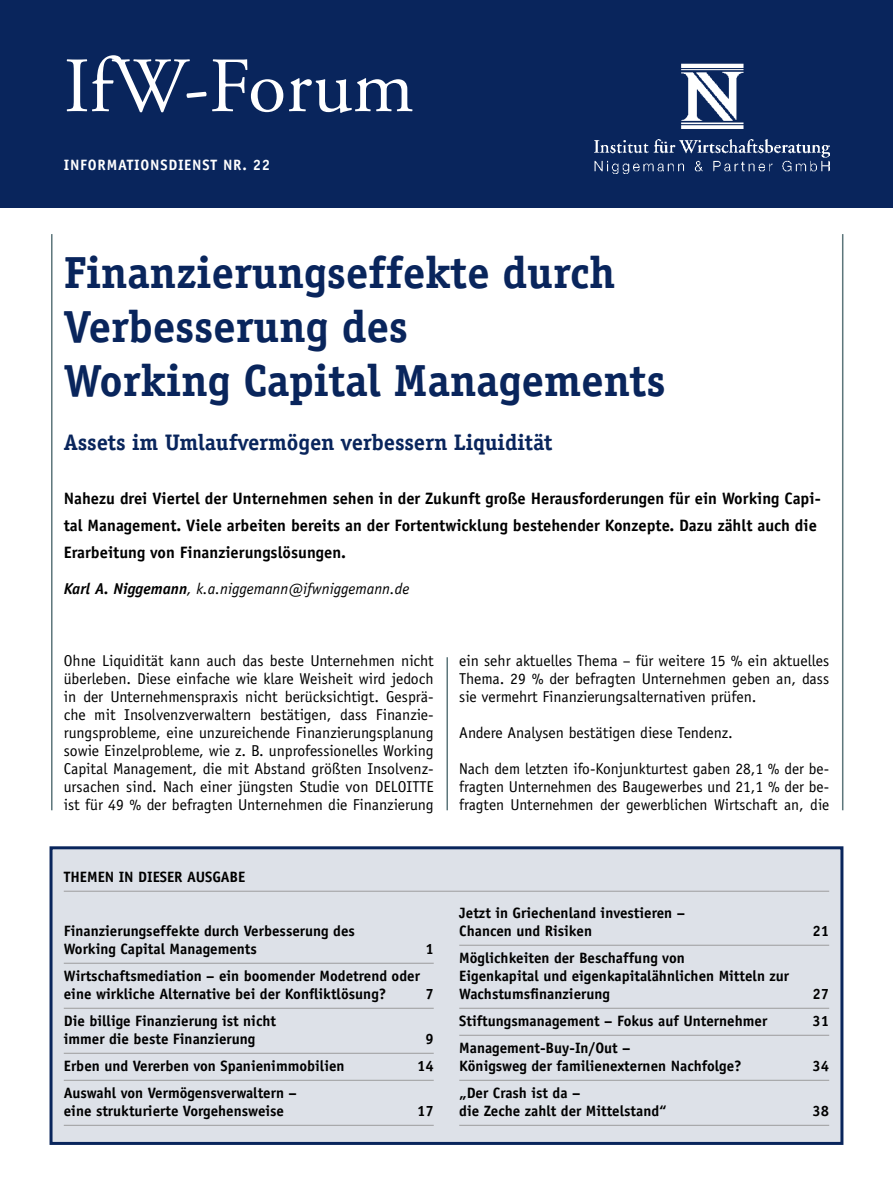
<style>
.page{position:relative;width:893px;height:1191px;background:#fff}
.page>*{position:absolute;margin:0;border:0;box-sizing:border-box;transform-origin:0 0}
.t1{font:78px "Adobe Garamond";color:#fff}
.t2{font:700 45px/54px "Officina Serif";letter-spacing:-.005em;color:#09255c}
.t3{font:700 22.5px "Officina Serif";letter-spacing:-.005em;color:#09255c}
.t4{font:700 16.5px/27px "Officina Sans";color:#000}
.t5{font:15.75px/18px "Officina Sans";color:#000;text-align:justify}
.t6{font:italic 15.75px "Officina Sans";color:#000}
.t7{font:700 15px/18px "Officina Sans";color:#000}
.t8{font:700 15px "Officina Sans";letter-spacing:.05em;color:#fff}
.s1{font-weight:700}
</style>
<div class="page">
<hr style="left:51px;top:234px;width:2px;height:576px;background:#5d767b">
<hr style="left:446px;top:657px;width:2px;height:153px;background:#5d767b">
<hr style="left:842px;top:234px;width:1px;height:576px;background:#5d767b">
<div style="left:0;top:0;width:893px;height:207px;background:#09255c"></div>
<img style="left:681px;top:63px;width:63px;height:66px">
<img style="left:594px;top:139px;width:235px;height:35px">
<div style="left:51px;top:847px;width:791px;height:296px;background:#dde1e8"></div>
<div style="left:50px;top:846px;width:793px;height:298px;border:3px solid #09255c"></div>
<hr style="left:64px;top:891px;width:765px;height:1px;background:#9c9c9d">
<hr style="left:64px;top:963px;width:370px;height:1px;background:#9c9c9d">
<hr style="left:64px;top:1008px;width:370px;height:1px;background:#9c9c9d">
<hr style="left:64px;top:1053px;width:370px;height:1px;background:#9c9c9d">
<hr style="left:64px;top:1080px;width:370px;height:1px;background:#9c9c9d">
<hr style="left:64px;top:1125px;width:370px;height:1px;background:#9c9c9d">
<hr style="left:459px;top:945px;width:370px;height:1px;background:#9c9c9d">
<hr style="left:459px;top:1008px;width:370px;height:1px;background:#9c9c9d">
<hr style="left:459px;top:1035px;width:370px;height:1px;background:#9c9c9d">
<hr style="left:459px;top:1080px;width:370px;height:1px;background:#9c9c9d">
<hr style="left:459px;top:1125px;width:370px;height:1px;background:#9c9c9d">
<h1 class="t1" style="left:64px;top:38px;width:352px">IfW-Forum</h1>
<p class="t8" style="left:64px;top:159px;width:208px">INFORMATIONSDIENST NR. 22</p>
<h2 class="t2" style="left:64px;top:249px;width:603px">Finanzierungseffekte durch<br>Verbesserung des<br>Working Capital Managements</h2>
<h3 class="t3" style="left:64px;top:434px;width:490px">Assets im Umlaufvermögen verbessern Liquidität</h3>
<p class="t4" style="left:64px;top:486px;width:758px">Nahezu drei Viertel der Unternehmen sehen in der Zukunft große Herausforderungen für ein Working Capi&shy;tal Management. Viele arbeiten bereits an der Fortentwicklung bestehender Konzepte. Dazu zählt auch die<br>Erarbeitung von Finanzierungslösungen.</p>
<p class="t6" style="left:64px;top:583px;width:347px"><span class="s1">Karl A. Niggemann</span>, k.a.niggemann@ifwniggemann.de</p>
<p class="t5" style="left:64px;top:653px;width:371px">Ohne Liquidität kann auch das beste Unternehmen nicht überleben. Diese einfache wie klare Weisheit wird jedoch in der Unternehmenspraxis nicht berücksichtigt. Gesprä&shy;che mit Insolvenzverwaltern bestätigen, dass Finanzie&shy;rungsprobleme, eine unzureichende Finanzierungsplanung sowie Einzelprobleme, wie z. B. unprofessionelles Working Capital Management, die mit Abstand größten Insolvenz&shy;ursachen sind. Nach einer jüngsten Studie von DELOITTE ist für 49 % der befragten Unternehmen die Finanzierung</p>
<p class="t7" style="left:64px;top:869px;width:183px">THEMEN IN DIESER AUSGABE</p>
<p class="t7" style="left:64px;top:923px;width:293px">Finanzierungseffekte durch Verbesserung des<br>Working Capital Managements</p>
<p class="t7" style="left:425px;top:941px;width:10px">1</p>
<p class="t7" style="left:64px;top:968px;width:358px">Wirtschaftsmediation – ein boomender Modetrend oder eine wirkliche Alternative bei der Konfliktlösung?</p>
<p class="t7" style="left:425px;top:986px;width:10px">7</p>
<p class="t7" style="left:64px;top:1013px;width:214px">Die billige Finanzierung ist nicht immer die beste Finanzierung</p>
<p class="t7" style="left:425px;top:1031px;width:10px">9</p>
<p class="t7" style="left:64px;top:1058px;width:282px">Erben und Vererben von Spanienimmobilien</p>
<p class="t7" style="left:417px;top:1058px;width:18px">14</p>
<p class="t7" style="left:64px;top:1085px;width:235px">Auswahl von Vermögensverwaltern – eine strukturierte Vorgehensweise</p>
<p class="t7" style="left:417px;top:1103px;width:18px">17</p>
<p class="t5" style="left:459px;top:653px;width:371px">ein sehr aktuelles Thema – für weitere 15 % ein aktuelles Thema. 29 % der befragten Unternehmen geben an, dass sie vermehrt Finanzierungsalternativen prüfen.</p>
<p class="t5" style="left:459px;top:725px;width:275px">Andere Analysen bestätigen diese Tendenz.</p>
<p class="t5" style="left:459px;top:761px;width:371px">Nach dem letzten ifo-Konjunkturtest gaben 28,1 % der be&shy;fragten Unternehmen des Baugewerbes und 21,1 % der be&shy;fragten Unternehmen der gewerblichen Wirtschaft an, die</p>
<p class="t7" style="left:459px;top:905px;width:227px">Jetzt in Griechenland investieren –<br>Chancen und Risiken</p>
<p class="t7" style="left:459px;top:950px;width:331px">Möglichkeiten der Beschaffung von<br>Eigenkapital und eigenkapitalähnlichen Mitteln zur<br>Wachstumsfinanzierung</p>
<p class="t7" style="left:812px;top:923px;width:18px">21</p>
<p class="t7" style="left:812px;top:986px;width:18px">27</p>
<p class="t7" style="left:459px;top:1013px;width:310px">Stiftungsmanagement – Fokus auf Unternehmer</p>
<p class="t7" style="left:812px;top:1013px;width:18px">31</p>
<p class="t7" style="left:459px;top:1040px;width:284px">Management-Buy-In/Out –<br>Königsweg der familienexternen Nachfolge?</p>
<p class="t7" style="left:812px;top:1058px;width:18px">34</p>
<p class="t7" style="left:459px;top:1085px;width:209px">„Der Crash ist da –<br>die Zeche zahlt der Mittelstand“</p>
<p class="t7" style="left:812px;top:1103px;width:18px">38</p>
</div>
